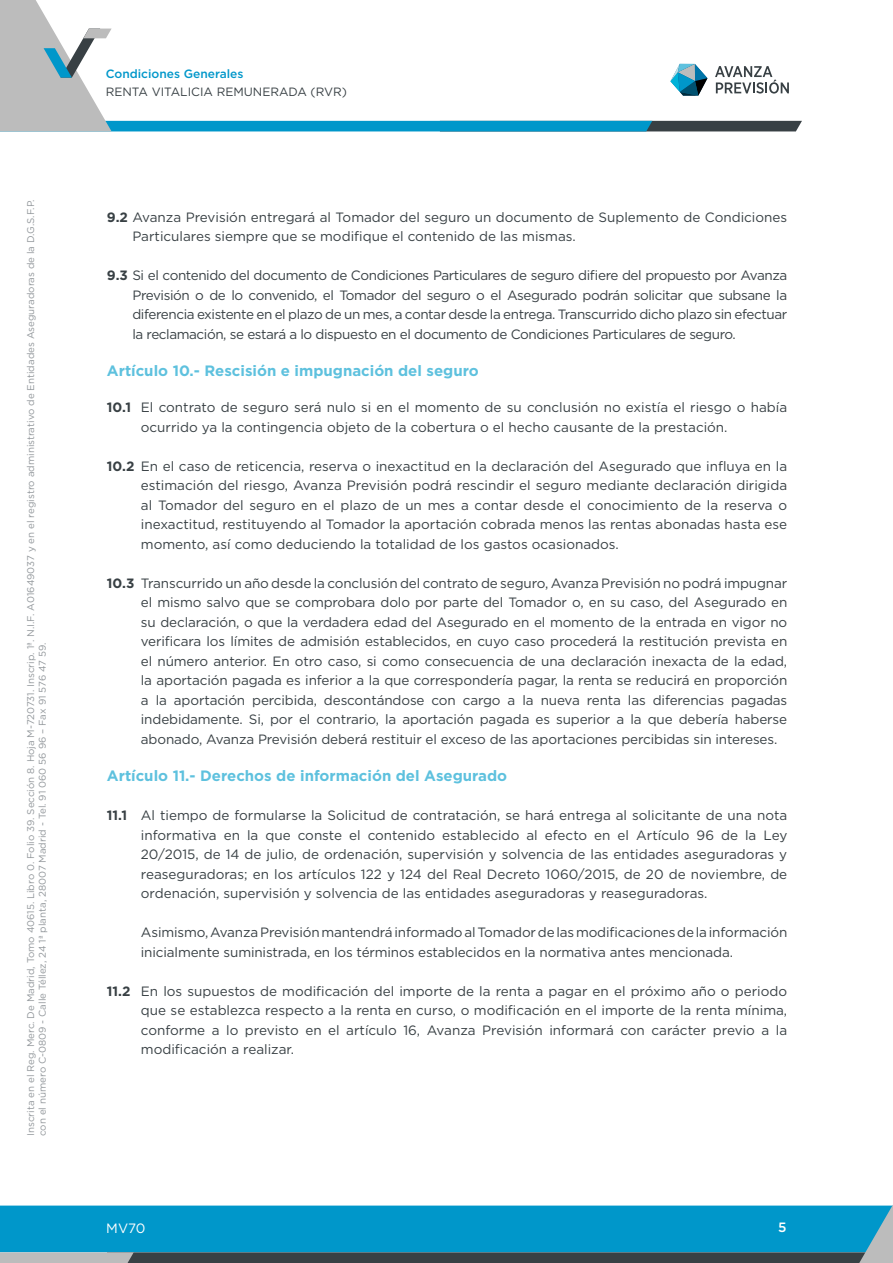
<style>
.page{position:relative;width:893px;height:1263px;background:#fff}
.page>*{position:absolute;margin:0;border:0;box-sizing:border-box;transform-origin:0 0}
.t1{font:700 15px "Gotham";color:#5ec1de}
.t2{font:13.5px/19.5px "Gotham";color:#384044;text-align:justify}
.t3{font:13.5px "Gotham";color:#fff}
.t4{font:500 13.5px "Gotham";color:#fff}
.t5{font:12px "Gotham";color:#384044}
.t6{font:500 12px "Gotham";color:#0097ca}
.t7{font:9.75px/11.7px "Gotham";color:#92979b}
.s1{font-weight:700}
</style>
<div class="page">
<svg style="left:0;top:1205px;width:893px;height:58px;background:#148db5"></svg>
<svg style="left:0;top:0;width:802px;height:131px"></svg>
<p class="t6" style="left:106px;top:66px;width:139px">Condiciones Generales</p>
<p class="t5" style="left:106px;top:84px;width:243px">RENTA VITALICIA REMUNERADA (RVR)</p>
<p class="t7" style="left:25px;top:1136px;width:938px;rotate:-90deg">Inscrita en el Reg. Merc. De Madrid, Tomo 40615. Libro 0. Folio 39. Sección 8. Hoja M-720731. Inscrip. 1ª. N.I.F. A01649037 y en el registro administrativo de Entidades Aseguradoras de la D.G.S.F.P. con el número C-0809 - Calle Téllez, 24 1ª planta, 28007 Madrid - Tel. 91 060 56 96 – Fax 91 576 47 59.</p>
<p class="t2" style="left:132px;top:207px;width:656px;text-indent:-26px"><span class="s1">9.2</span> Avanza Previsión entregará al Tomador del seguro un documento de Suplemento de Condiciones<br>Particulares siempre que se modifique el contenido de las mismas.</p>
<p class="t2" style="left:132px;top:265px;width:656px;text-indent:-26px"><span class="s1">9.3</span> Si el contenido del documento de Condiciones Particulares de seguro difiere del propuesto por Avanza Previsión o de lo convenido, el Tomador del seguro o el Asegurado podrán solicitar que subsane la diferencia existente en el plazo de un mes, a contar desde la entrega. Transcurrido dicho plazo sin efectuar la reclamación, se estará a lo dispuesto en el documento de Condiciones Particulares de seguro.</p>
<p class="t1" style="left:107px;top:361px;width:373px">Artículo 10.- Rescisión e impugnación del seguro</p>
<p class="t2" style="left:141px;top:397px;width:648px;text-indent:-34px"><span class="s1">10.1</span> El contrato de seguro será nulo si en el momento de su conclusión no existía el riesgo o había ocurrido ya la contingencia objeto de la cobertura o el hecho causante de la prestación.</p>
<p class="t2" style="left:141px;top:456px;width:648px;text-indent:-34px"><span class="s1">10.2</span> En el caso de reticencia, reserva o inexactitud en la declaración del Asegurado que influya en la estimación del riesgo, Avanza Previsión podrá rescindir el seguro mediante declaración dirigida al Tomador del seguro en el plazo de un mes a contar desde el conocimiento de la reserva o inexactitud, restituyendo al Tomador la aportación cobrada menos las rentas abonadas hasta ese momento, así como deduciendo la totalidad de los gastos ocasionados.</p>
<p class="t2" style="left:141px;top:573px;width:648px;text-indent:-34px"><span class="s1">10.3</span> Transcurrido un año desde la conclusión del contrato de seguro, Avanza Previsión no podrá impugnar el mismo salvo que se comprobara dolo por parte del Tomador o, en su caso, del Asegurado en su declaración, o que la verdadera edad del Asegurado en el momento de la entrada en vigor no verificara los límites de admisión establecidos, en cuyo caso procederá la restitución prevista en el número anterior. En otro caso, si como consecuencia de una declaración inexacta de la edad, la aportación pagada es inferior a la que correspondería pagar, la renta se reducirá en proporción a la aportación percibida, descontándose con cargo a la nueva renta las diferencias pagadas indebidamente. Si, por el contrario, la aportación pagada es superior a la que debería haberse abonado, Avanza Previsión deberá restituir el exceso de las aportaciones percibidas sin intereses.</p>
<p class="t1" style="left:107px;top:766px;width:402px">Artículo 11.- Derechos de información del Asegurado</p>
<p class="t2" style="left:141px;top:805px;width:648px;text-indent:-34px"><span class="s1">11.1</span> Al tiempo de formularse la Solicitud de contratación, se hará entrega al solicitante de una nota informativa en la que conste el contenido establecido al efecto en el Artículo 96 de la Ley 20/2015, de 14 de julio, de ordenación, supervisión y solvencia de las entidades aseguradoras y reaseguradoras; en los artículos 122 y 124 del Real Decreto 1060/2015, de 20 de noviembre, de ordenación, supervisión y solvencia de las entidades aseguradoras y reaseguradoras.</p>
<p class="t2" style="left:141px;top:922px;width:648px">Asimismo, Avanza Previsión mantendrá informado al Tomador de las modificaciones de la información inicialmente suministrada, en los términos establecidos en la normativa antes mencionada.</p>
<p class="t2" style="left:141px;top:981px;width:648px;text-indent:-34px"><span class="s1">11.2</span> En los supuestos de modificación del importe de la renta a pagar en el próximo año o periodo que se establezca respecto a la renta en curso, o modificación en el importe de la renta mínima, conforme a lo previsto en el artículo 16, Avanza Previsión informará con carácter previo a la modificación a realizar.</p>
<p class="t3" style="left:106px;top:1219px;width:41px">MV70</p>
<p class="t4" style="left:778px;top:1218px;width:10px">5</p>
</div>
